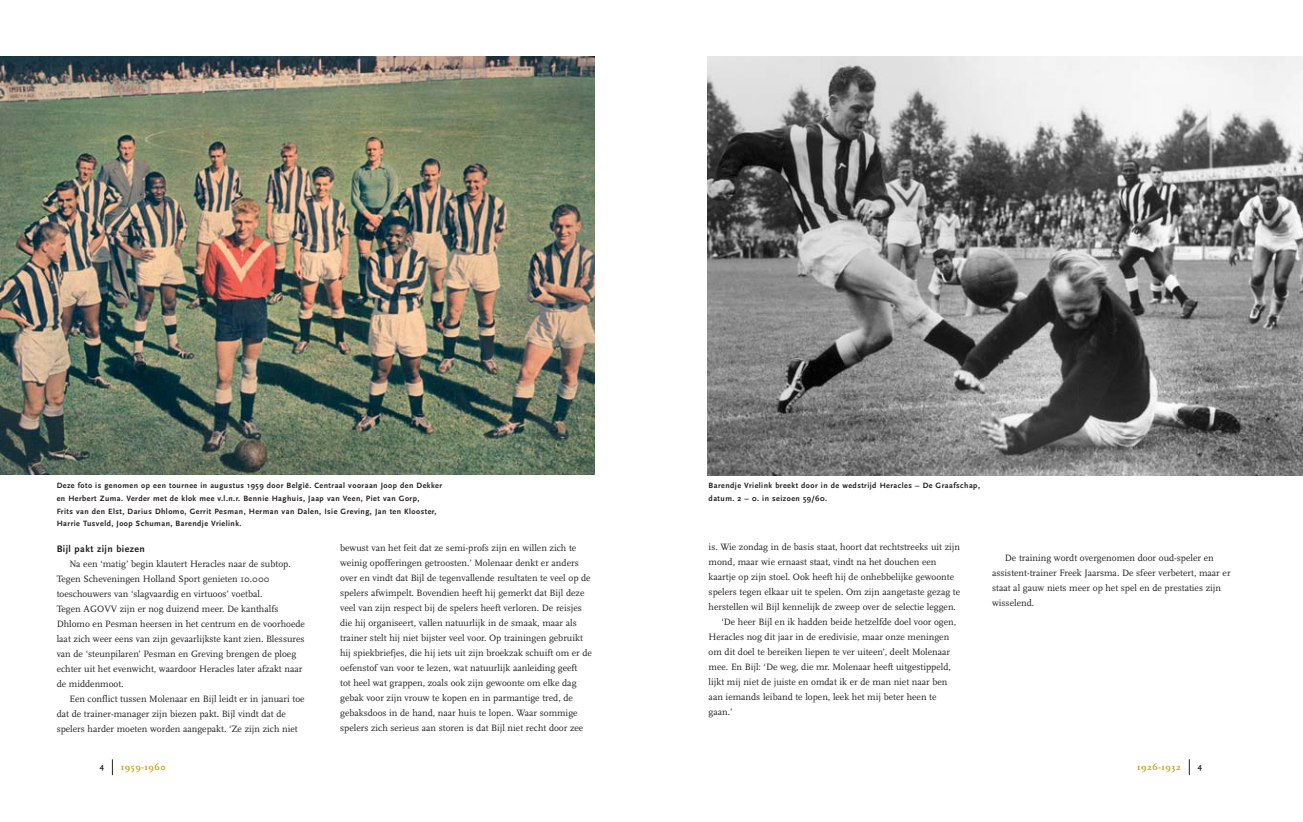
<style>
.page{position:relative;width:1303px;height:822px;background:#fff}
.page>*{position:absolute;margin:0;border:0;box-sizing:border-box;transform-origin:0 0}
.t1{font:700 9.8px "Scala Sans";letter-spacing:.045em;color:#231f1f}
.t2{font:9.6px/15px "Scala";color:#231f1f}
.t3{font:700 9px "Scala";letter-spacing:.06em;color:#c79803}
.t4{font:700 8px/12.8px "Scala Sans";letter-spacing:.055em;color:#231f1f}
</style>
<div class="page">
<svg style="left:1189px;top:759px;width:1px;height:16px"></svg>
<svg style="left:112px;top:759px;width:1px;height:16px"></svg>
<img style="left:0;top:57px;width:594px;height:418px">
<img style="left:708px;top:57px;width:595px;height:418px">
<p class="t4" style="left:57px;top:480px;width:387px">Deze foto is genomen op een tournee in augustus 1959 door België. Centraal vooraan Joop den Dekker en Herbert Zuma. Verder met de klok mee v.l.n.r. Bennie Haghuis, Jaap van Veen, Piet van Gorp,<br>Frits van den Elst, Darius Dhlomo, Gerrit Pesman, Herman van Dalen, Isie Greving, Jan ten Klooster, Harrie Tusveld, Joop Schuman, Barendje Vrielink.</p>
<p class="t4" style="left:709px;top:480px;width:273px">Barendje Vrielink breekt door in de wedstrijd Heracles – De Graafschap, datum. 2 – 0. in seizoen 59/60.</p>
<p class="t1" style="left:57px;top:545px;width:90px">Bijl pakt zijn biezen</p>
<p class="t2" style="left:57px;top:557px;width:250px;text-indent:13px">Na een ‘matig’ begin klautert Heracles naar de subtop.<br>Tegen Scheveningen Holland Sport genieten 10.000 toeschouwers van ‘slagvaardig en virtuoos’ voetbal.<br>Tegen AGOVV zijn er nog duizend meer. De kanthalfs Dhlomo en Pesman heersen in het centrum en de voorhoede laat zich weer eens van zijn gevaarlijkste kant zien. Blessures van de ‘steunpilaren’ Pesman en Greving brengen de ploeg echter uit het evenwicht, waardoor Heracles later afzakt naar de middenmoot.</p>
<p class="t2" style="left:57px;top:692px;width:249px;text-indent:13px">Een conflict tussen Molenaar en Bijl leidt er in januari toe dat de trainer-manager zijn biezen pakt. Bijl vindt dat de spelers harder moeten worden aangepakt. ‘Ze zijn zich niet</p>
<p class="t4" style="left:100px;top:761px;width:6px">4</p>
<p class="t3" style="left:121px;top:763px;width:47px">1959-1960</p>
<p class="t2" style="left:340px;top:541px;width:253px">bewust van het feit dat ze semi-profs zijn en willen zich te weinig opofferingen getroosten.’ Molenaar denkt er anders over en vindt dat Bijl de tegenvallende resultaten te veel op de spelers afwimpelt. Bovendien heeft hij gemerkt dat Bijl deze veel van zijn respect bij de spelers heeft verloren. De reisjes die hij organiseert, vallen natuurlijk in de smaak, maar als trainer stelt hij niet bijster veel voor. Op trainingen gebruikt hij spiekbriefjes, die hij iets uit zijn broekzak schuift om er de oefenstof van voor te lezen, wat natuurlijk aanleiding geeft<br>tot heel wat grappen, zoals ook zijn gewoonte om elke dag gebak voor zijn vrouw te kopen en in parmantige tred, de gebaksdoos in de hand, naar huis te lopen. Waar sommige spelers zich serieus aan storen is dat Bijl niet recht door zee</p>
<p class="t2" style="left:709px;top:540px;width:253px">is. Wie zondag in de basis staat, hoort dat rechtstreeks uit zijn</p>
<p class="t2" style="left:709px;top:555px;width:229px">mond, maar wie ernaast staat, vindt na het douchen een</p>
<p class="t2" style="left:709px;top:570px;width:247px">kaartje op zijn stoel. Ook heeft hij de onhebbelijke gewoonte</p>
<p class="t2" style="left:709px;top:585px;width:253px">spelers tegen elkaar uit te spelen. Om zijn aangetaste gezag te</p>
<p class="t2" style="left:709px;top:600px;width:249px">herstellen wil Bijl kennelijk de zweep over de selectie leggen.</p>
<p class="t2" style="left:721px;top:615px;width:236px">‘De heer Bijl en ik hadden beide hetzelfde doel voor ogen,</p>
<p class="t2" style="left:709px;top:630px;width:242px">Heracles nog dit jaar in de eredivisie, maar onze meningen</p>
<p class="t2" style="left:709px;top:645px;width:243px">om dit doel te bereiken liepen te ver uiteen’, deelt Molenaar</p>
<p class="t2" style="left:709px;top:660px;width:244px">mee. En Bijl: ‘De weg, die mr. Molenaar heeft uitgestippeld,</p>
<p class="t2" style="left:709px;top:675px;width:240px">lijkt mij niet de juiste en omdat ik er de man niet naar ben</p>
<p class="t2" style="left:709px;top:690px;width:229px">aan iemands leiband te lopen, leek het mij beter heen te</p>
<p class="t2" style="left:709px;top:705px;width:26px">gaan.’</p>
<p class="t2" style="left:992px;top:551px;width:240px;text-indent:13px">De training wordt overgenomen door oud-speler en assistent-trainer Freek Jaarsma. De sfeer verbetert, maar er staat al gauw niets meer op het spel en de prestaties zijn wisselend.</p>
<p class="t3" style="left:1137px;top:763px;width:45px">1926-1932</p>
<p class="t4" style="left:1198px;top:761px;width:6px">4</p>
</div>
